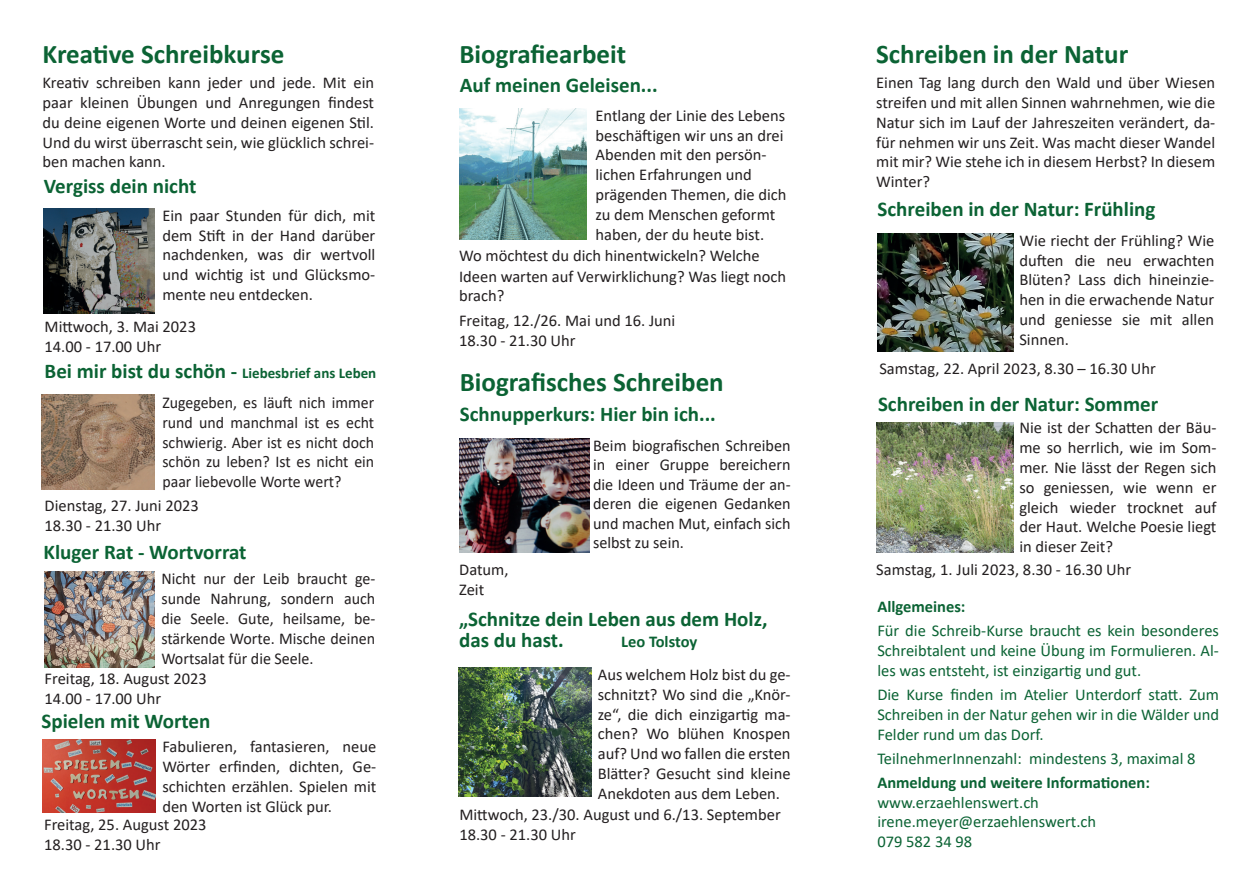
<style>
.page{position:relative;width:1259px;height:893px;background:#fff}
.page>*{position:absolute;margin:0;border:0;box-sizing:border-box;transform-origin:0 0}
.t1{font:700 27px "Calibri";color:#0b6334}
.t2{font:700 21px/21px "Calibri";color:#0b6334}
.t3{font:16.5px/19.8px "Calibri";color:#231f20;text-align:justify}
.t4{font:16.5px/19.8px "Calibri";color:#0b6334;text-align:justify}
.t5{font:16.5px/19.8px "Calibri";color:#231f20;text-align:justify;scale:.96 1}
.t6{font:700 16.5px "Calibri";color:#0b6334}
.t7{font:700 15px "Calibri";color:#0b6334}
.s1{font-size:21px}
</style>
<div class="page">
<img style="left:460px;top:108px;width:127px;height:131px">
<img style="left:458px;top:667px;width:133px;height:129px">
<img style="left:877px;top:233px;width:136px;height:119px">
<img style="left:44px;top:208px;width:110px;height:106px">
<img style="left:42px;top:740px;width:113px;height:72px">
<img style="left:42px;top:395px;width:112px;height:94px">
<img style="left:45px;top:572px;width:109px;height:95px">
<img style="left:876px;top:422px;width:138px;height:131px">
<img style="left:460px;top:438px;width:130px;height:115px">
<h1 class="t1" style="left:43px;top:35px;width:243px">Kreative Schreibkurse</h1>
<p class="t3" style="left:43px;top:72px;width:333px">Kreativ schreiben kann jeder und jede. Mit ein paar kleinen Übungen und Anregungen findest du deine eigenen Worte und deinen eigenen Stil.<br>Und du wirst überrascht sein, wie glücklich schrei&shy;ben machen kann.</p>
<p class="t2" style="left:44px;top:176px;width:154px">Vergiss dein nicht</p>
<p class="t3" style="left:162px;top:205px;width:214px">Ein paar Stunden für dich, mit dem Stift in der Hand darüber nachdenken, was dir wertvoll und wichtig ist und Glücksmo&shy;mente neu entdecken.</p>
<p class="t3" style="left:45px;top:316px;width:153px">Mittwoch, 3. Mai 2023<br>14.00 - 17.00 Uhr</p>
<p class="t7" style="left:45px;top:362px;width:333px"><span class="s1">Bei mir bist du schön -</span> Liebesbrief ans Leben</p>
<p class="t5" style="left:162px;top:392px;width:222px">Zugegeben, es läuft nich immer rund und manchmal ist es echt schwierig. Aber ist es nicht doch schön zu leben? Ist es nicht ein paar liebevolle Worte wert?</p>
<p class="t3" style="left:45px;top:495px;width:156px">Dienstag, 27. Juni 2023<br>18.30 - 21.30 Uhr</p>
<p class="t2" style="left:44px;top:542px;width:204px">Kluger Rat - Wortvorrat</p>
<p class="t3" style="left:161px;top:568px;width:215px">Nicht nur der Leib braucht ge&shy;sunde Nahrung, sondern auch die Seele. Gute, heilsame, be&shy;stärkende Worte. Mische deinen Wortsalat für die Seele.</p>
<p class="t3" style="left:45px;top:668px;width:164px">Freitag, 18. August 2023<br>14.00 - 17.00 Uhr</p>
<p class="t2" style="left:42px;top:710px;width:170px">Spielen mit Worten</p>
<p class="t3" style="left:162px;top:737px;width:215px">Fabulieren, fantasieren, neue Wörter erfinden, dichten, Ge&shy;schichten erzählen. Spielen mit den Worten ist Glück pur.</p>
<p class="t3" style="left:44px;top:814px;width:164px">Freitag, 25. August 2023<br>18.30 - 21.30 Uhr</p>
<h1 class="t1" style="left:459px;top:35px;width:168px">Biografiearbeit</h1>
<p class="t2" style="left:460px;top:74px;width:199px">Auf meinen Geleisen...</p>
<p class="t3" style="left:595px;top:105px;width:193px;text-align:left">Entlang der Linie des Lebens beschäftigen wir uns an drei<br>Abenden mit den persön&shy;lichen Erfahrungen und prägenden Themen, die dich zu dem Menschen geformt haben, der du heute bist.</p>
<p class="t3" style="left:459px;top:244px;width:329px;line-height:20.4px;text-align:left">Wo möchtest du dich hinentwickeln? Welche<br>Ideen warten auf Verwirklichung? Was liegt noch brach?</p>
<p class="t3" style="left:459px;top:310px;width:218px">Freitag, 12./26. Mai und 16. Juni<br>18.30 - 21.30 Uhr</p>
<h1 class="t1" style="left:460px;top:363px;width:265px">Biografisches Schreiben</h1>
<p class="t2" style="left:460px;top:404px;width:258px">Schnupperkurs: Hier bin ich...</p>
<p class="t3" style="left:459px;top:559px;width:51px">Datum,<br>Zeit</p>
<p class="t3" style="left:593px;top:435px;width:199px">Beim biografischen Schreiben in einer Gruppe bereichern die Ideen und Träume der an&shy;deren die eigenen Gedanken und machen Mut, einfach sich selbst zu sein.</p>
<p class="t2" style="left:459px;top:609px;width:310px">„Schnitze dein Leben aus dem Holz, das du hast.</p>
<p class="t6" style="left:621px;top:630px;width:78px">Leo Tolstoy</p>
<p class="t3" style="left:598px;top:664px;width:194px">Aus welchem Holz bist du ge&shy;schnitzt? Wo sind die „Knör&shy;ze“, die dich einzigartig ma&shy;chen? Wo blühen Knospen auf? Und wo fallen die ersten Blätter? Gesucht sind kleine Anekdoten aus dem Leben.</p>
<p class="t3" style="left:459px;top:804px;width:323px">Mittwoch, 23./30. August und 6./13. September<br>18.30 - 21.30 Uhr</p>
<h1 class="t1" style="left:876px;top:35px;width:254px">Schreiben in der Natur</h1>
<p class="t3" style="left:876px;top:72px;width:341px">Einen Tag lang durch den Wald und über Wiesen streifen und mit allen Sinnen wahrnehmen, wie die Natur sich im Lauf der Jahreszeiten verändert, da&shy;für nehmen wir uns Zeit. Was macht dieser Wandel mit mir? Wie stehe ich in diesem Herbst? In diesem Winter?</p>
<p class="t2" style="left:877px;top:198px;width:279px">Schreiben in der Natur: Frühling</p>
<p class="t3" style="left:1019px;top:230px;width:196px">Wie riecht der Frühling? Wie duften die neu erwachten Blüten? Lass dich hineinzie&shy;hen in die erwachende Natur und geniesse sie mit allen Sinnen.</p>
<p class="t3" style="left:879px;top:358px;width:278px">Samstag, 22. April 2023, 8.30 – 16.30 Uhr</p>
<p class="t2" style="left:878px;top:393px;width:281px">Schreiben in der Natur: Sommer</p>
<p class="t3" style="left:1019px;top:418px;width:199px">Nie ist der Schatten der Bäu&shy;me so herrlich, wie im Som&shy;mer. Nie lässt der Regen sich so geniessen, wie wenn er gleich wieder trocknet auf der Haut. Welche Poesie liegt in dieser Zeit?</p>
<p class="t3" style="left:876px;top:559px;width:256px">Samstag, 1. Juli 2023, 8.30 - 16.30 Uhr</p>
<p class="t6" style="left:877px;top:595px;width:90px">Allgemeines:</p>
<p class="t4" style="left:877px;top:621px;width:343px">Für die Schreib-Kurse braucht es kein besonderes Schreibtalent und keine Übung im Formulieren. Al&shy;les was entsteht, ist einzigartig und gut.</p>
<p class="t4" style="left:877px;top:684px;width:343px">Die Kurse finden im Atelier Unterdorf statt. Zum Schreiben in der Natur gehen wir in die Wälder und Felder rund um das Dorf.</p>
<p class="t4" style="left:877px;top:748px;width:320px">TeilnehmerInnenzahl: mindestens 3, maximal 8</p>
<p class="t6" style="left:877px;top:771px;width:274px">Anmeldung und weitere Informationen:</p>
<p class="t4" style="left:877px;top:792px;width:220px;text-align:left">www.erzaehlenswert.ch irene.meyer@erzaehlenswert.ch<br>079 582 34 98</p>
</div>
